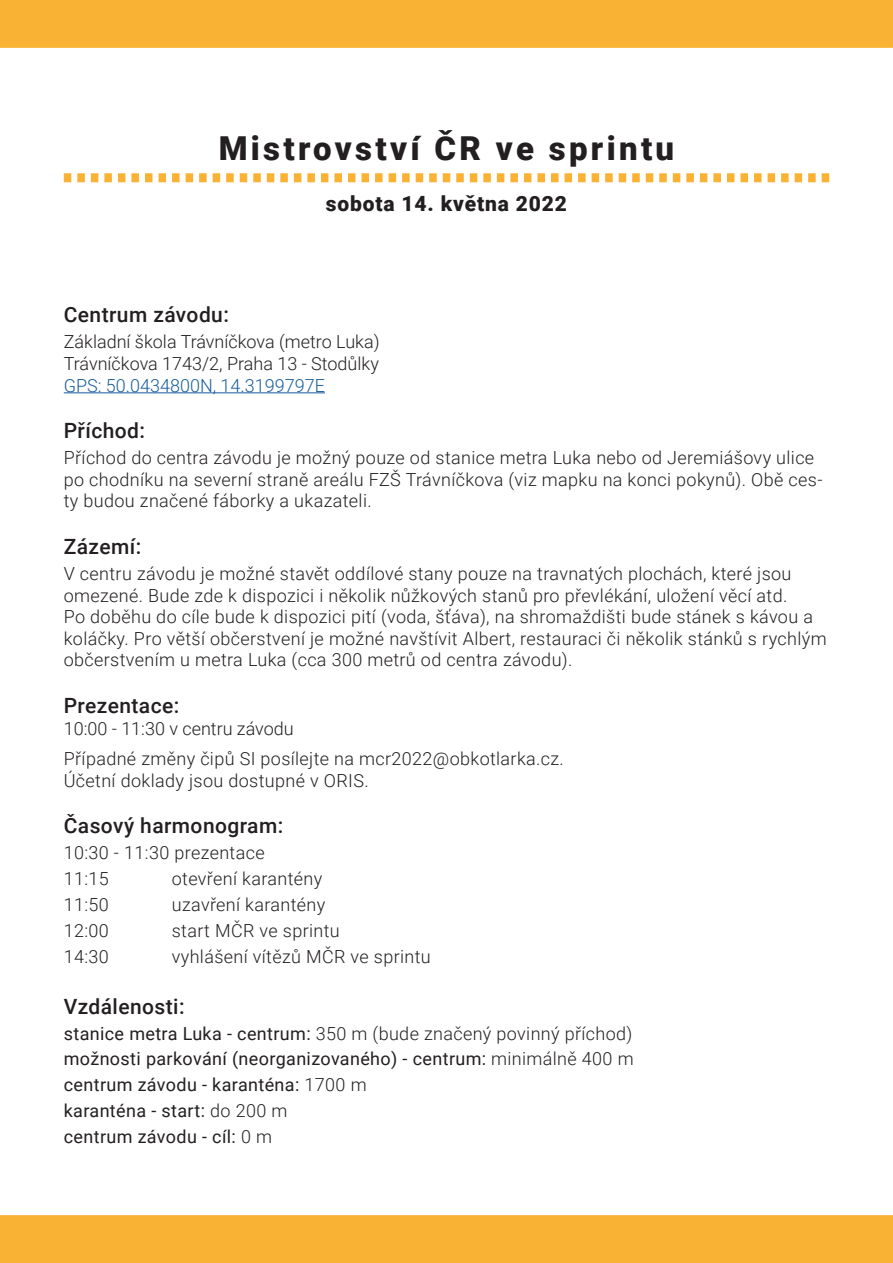
<style>
.page{position:relative;width:893px;height:1263px;background:#fff}
.page>*{position:absolute;margin:0;border:0;box-sizing:border-box;transform-origin:0 0}
.t1{font:900 33px "Roboto";letter-spacing:.1em;color:#231f20}
.t2{font:500 21px "Roboto";letter-spacing:.02em;color:#231f20}
.t3{font:900 21px "Roboto";letter-spacing:.04em;color:#231f20}
.t4{font:300 18px/21.6px "Roboto";letter-spacing:.02em;color:#231f20}
.t5{font:18px/25.8px "Roboto";letter-spacing:.02em;color:#231f20}
.t6{font:300 18px/21.6px "Roboto";color:#231f20}
.t7{font:300 18px "Roboto";color:#175d9e}
.s1{font-weight:300}
</style>
<div class="page">
<div style="left:1px;top:1px;width:891px;height:46px;background:#f9b234"></div>
<div style="left:0;top:0;width:893px;height:48px;border:2px solid #f9b234"></div>
<div style="left:1px;top:1216px;width:891px;height:46px;background:#f9b234"></div>
<div style="left:0;top:1215px;width:893px;height:48px;border:2px solid #f9b234"></div>
<hr style="left:64px;top:392px;width:261px;height:1px;background:#175d9e">
<svg style="left:64px;top:173px;width:765px;height:9px"></svg>
<svg style="left:892px;top:1215px;width:1px;height:48px"></svg>
<h1 class="t1" style="left:219px;top:126px;width:457px">Mistrovství ČR ve sprintu</h1>
<p class="t3" style="left:326px;top:189px;width:242px">sobota 14. května 2022</p>
<p class="t2" style="left:64px;top:300px;width:167px">Centrum závodu:</p>
<p class="t6" style="left:64px;top:330px;width:317px">Základní škola Trávníčkova (metro Luka)<br>Trávníčkova 1743/2, Praha 13 - Stodůlky</p>
<p class="t7" style="left:64px;top:372px;width:263px">GPS: 50.0434800N, 14.3199797E</p>
<p class="t2" style="left:64px;top:416px;width:83px">Příchod:</p>
<p class="t4" style="left:64px;top:446px;width:760px">Příchod do centra závodu je možný pouze od stanice metra Luka nebo od Jeremiášovy ulice po chodníku na severní straně areálu FZŠ Trávníčkova (viz mapku na konci pokynů). Obě ces&shy;ty budou značené fáborky a ukazateli.</p>
<p class="t2" style="left:64px;top:532px;width:79px">Zázemí:</p>
<p class="t4" style="left:64px;top:562px;width:764px">V centru závodu je možné stavět oddílové stany pouze na travnatých plochách, které jsou omezené. Bude zde k dispozici i několik nůžkových stanů pro převlékání, uložení věcí atd.<br>Po doběhu do cíle bude k dispozici pití (voda, šťáva), na shromaždišti bude stánek s kávou a koláčky. Pro větší občerstvení je možné navštívit Albert, restauraci či několik stánků s rychlým občerstvením u metra Luka (cca 300 metrů od centra závodu).</p>
<p class="t2" style="left:64px;top:691px;width:117px">Prezentace:</p>
<p class="t4" style="left:64px;top:713px;width:502px;line-height:30.2px">10:00 - 11:30 v centru závodu<br>Případné změny čipů SI posílejte na mcr2022@obkotlarka.cz.</p>
<p class="t4" style="left:64px;top:769px;width:306px">Účetní doklady jsou dostupné v ORIS.</p>
<p class="t2" style="left:64px;top:811px;width:221px">Časový harmonogram:</p>
<p class="t4" style="left:64px;top:839px;width:202px;line-height:25.8px">10:30 - 11:30 prezentace<br>11:15</p>
<p class="t4" style="left:172px;top:867px;width:152px">otevření karantény</p>
<p class="t4" style="left:64px;top:893px;width:47px">11:50</p>
<p class="t4" style="left:172px;top:893px;width:155px">uzavření karantény</p>
<p class="t4" style="left:64px;top:919px;width:47px">12:00</p>
<p class="t4" style="left:172px;top:919px;width:170px">start MČR ve sprintu</p>
<p class="t4" style="left:64px;top:945px;width:47px">14:30</p>
<p class="t4" style="left:172px;top:945px;width:260px">vyhlášení vítězů MČR ve sprintu</p>
<p class="t2" style="left:64px;top:991px;width:122px">Vzdálenosti:</p>
<p class="t5" style="left:64px;top:1019px;width:571px">stanice metra Luka - centrum: <span class="s1">350 m (bude značený povinný příchod) </span>možnosti parkování (neorganizovaného) - centrum: <span class="s1">minimálně 400 m </span>centrum závodu - karanténa: <span class="s1">1700 m<br></span>karanténa - start: <span class="s1">do 200 m<br></span>centrum závodu - cíl: <span class="s1">0 m</span></p>
</div>
